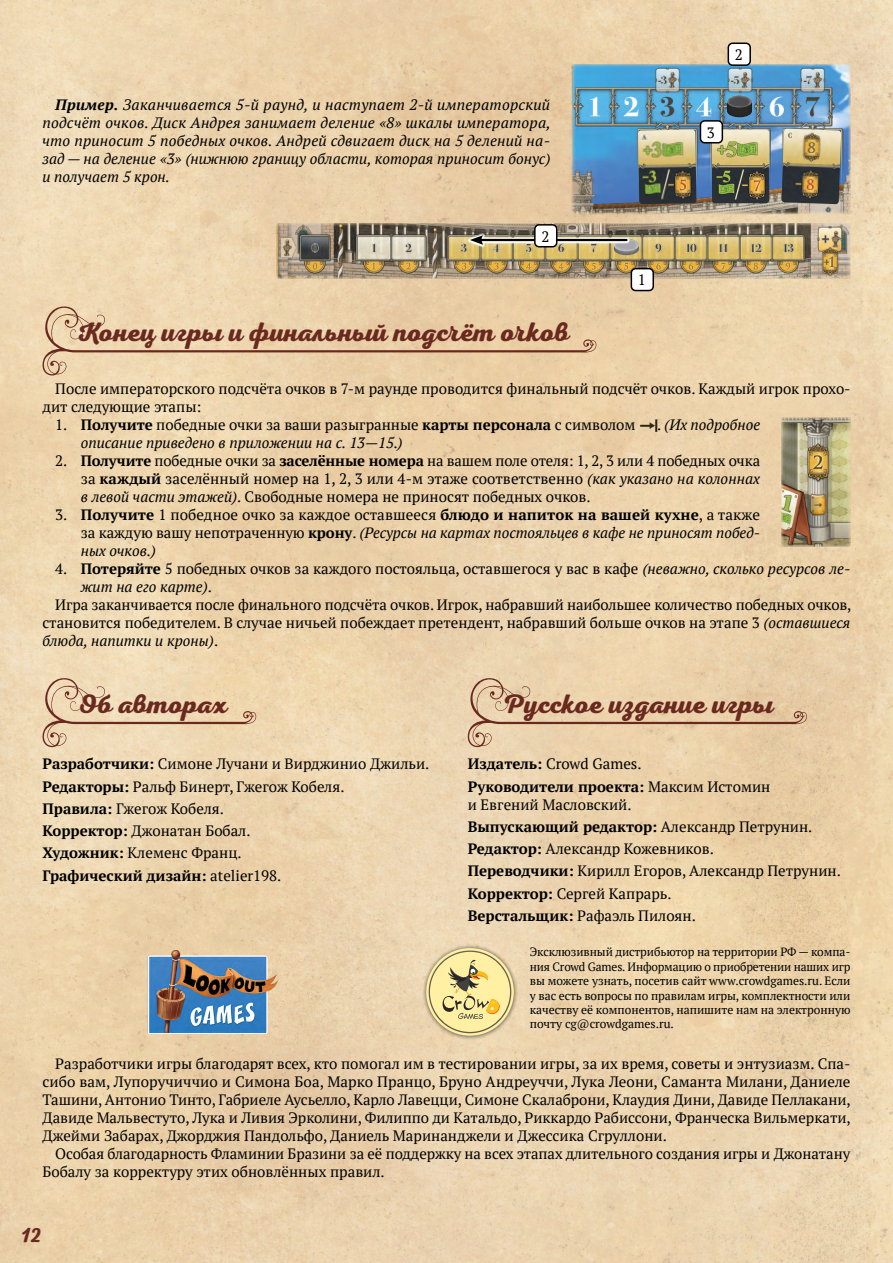
<style>
.page{position:relative;width:893px;height:1263px;background:#fff}
.page>*{position:absolute;margin:0;border:0;box-sizing:border-box;transform-origin:0 0}
.t1{font:700 27px "Nexa Script";color:#6a291f}
.t2{font:700 21px "Nexa Script";color:#6a291f}
.t3{font:15px/18px "PT Serif";color:#000}
.t4{font:italic 15px/18px "PT Serif";color:#000;text-align:justify}
.t5{font:700 15px/22.2px "PT Serif";color:#000}
.t6{font:12px/14.4px "PT Serif";color:#000;text-align:justify}
.s1{font-weight:700}
.s2{font-style:normal}
.s3{font-style:italic}
.s4{font-weight:400}
</style>
<div class="page">
<img style="left:0;top:0;width:893px;height:1263px">
<svg style="left:41px;top:303px;width:555px;height:74px;background:#e6cba5"></svg>
<img style="left:639px;top:418px;width:19px;height:15px">
<img style="left:781px;top:417px;width:69px;height:130px">
<img style="left:571px;top:64px;width:279px;height:150px">
<img style="left:781px;top:129px;width:60px;height:75px">
<img style="left:638px;top:130px;width:58px;height:74px">
<img style="left:712px;top:130px;width:57px;height:73px">
<img style="left:276px;top:223px;width:574px;height:55px">
<div style="left:599px;top:229px;width:53px;height:28px;background:#000;opacity:.5"></div>
<div style="left:599px;top:229px;width:53px;height:24px;background:#fff;opacity:.75"></div>
<div style="left:712px;top:87px;width:53px;height:33px;background:#000;opacity:.5"></div>
<div style="left:712px;top:85px;width:53px;height:24px;background:#fff;opacity:.75"></div>
<svg style="left:467px;top:233px;width:163px;height:14px;background:#bbb196"></svg>
<hr style="left:479px;top:239px;width:147px;height:2px;background:#000">
<svg style="left:470px;top:235px;width:13px;height:10px"></svg>
<div style="left:728px;top:43px;width:22px;height:22px;background:#fff;border-radius:4px"></div>
<div style="left:728px;top:43px;width:23px;height:23px;border:2px solid #000;border-radius:4px"></div>
<div style="left:535px;top:225px;width:22px;height:22px;background:#fff;border-radius:4px"></div>
<div style="left:534px;top:224px;width:23px;height:23px;border:2px solid #000;border-radius:4px"></div>
<div style="left:631px;top:269px;width:22px;height:22px;background:#fff;border-radius:4px"></div>
<div style="left:631px;top:268px;width:23px;height:23px;border:2px solid #000;border-radius:4px"></div>
<div style="left:700px;top:121px;width:22px;height:22px;background:#fff;border-radius:4px"></div>
<div style="left:700px;top:120px;width:23px;height:24px;border:2px solid #000;border-radius:4px"></div>
<svg style="left:466px;top:675px;width:341px;height:73px;background:#e4c9a4"></svg>
<svg style="left:41px;top:675px;width:215px;height:73px;background:#e7cfac"></svg>
<img style="left:148px;top:950px;width:130px;height:84px">
<div style="left:421px;top:944px;width:97px;height:96px;background:#000;opacity:.75"></div>
<svg style="left:426px;top:948px;width:88px;height:88px;background:#e1d094"></svg>
<p class="t4" style="left:43px;top:96px;width:510px;text-indent:13px"><span class="s1">Пример.</span> Заканчивается 5‑й раунд, и наступает 2‑й императорский подсчёт очков. Диск Андрея занимает деление «8» шкалы императора, что приносит 5 победных очков. Андрей сдвигает диск на 5 делений на&shy;зад — на деление «3» (нижнюю границу области, которая приносит бонус) и получает 5 крон.</p>
<p class="t3" style="left:541px;top:227px;width:9px">2</p>
<p class="t3" style="left:638px;top:271px;width:9px">1</p>
<p class="t3" style="left:735px;top:46px;width:9px">2</p>
<p class="t3" style="left:707px;top:123px;width:9px">3</p>
<h1 class="t1" style="left:77px;top:316px;width:494px">Конец игры и финальный подсчёт очков</h1>
<p class="t3" style="left:43px;top:379px;width:809px;text-indent:13px">После императорского подсчёта очков в 7‑м раунде проводится финальный подсчёт очков. Каждый игрок прохо‑ дит следующие этапы:</p>
<p class="t3" style="left:55px;top:415px;width:582px">1. <span class="s1">Получите</span> победные очки за ваши разыгранные <span class="s1">карты персонала</span> с символом</p>
<p class="t4" style="left:657px;top:415px;width:104px"><span class="s2">.</span> (Их подробное</p>
<p class="t4" style="left:81px;top:433px;width:323px">описание приведено в приложении на с. 13—15.)</p>
<p class="t3" style="left:81px;top:451px;width:681px;text-align:justify;text-indent:-26px">2. <span class="s1">Получите</span> победные очки за <span class="s1">заселённые номера</span> на вашем поле отеля: 1, 2, 3 или 4 победных очка за <span class="s1">каждый</span> заселённый номер на 1, 2, 3 или 4‑м этаже соответственно <span class="s3">(как указано на колоннах в левой части этажей)</span>. Свободные номера не приносят победных очков.</p>
<p class="t3" style="left:81px;top:505px;width:681px;text-indent:-26px">3. <span class="s1">Получите</span> 1 победное очко за каждое оставшееся <span class="s1">блюдо и напиток на вашей кухне</span>, а также за каждую вашу непотраченную <span class="s1">крону</span>. <span class="s3">(Ресурсы на картах постояльцев в кафе не приносят побед&shy;ных очков.)</span></p>
<p class="t3" style="left:55px;top:559px;width:797px">4. <span class="s1">Потеряйте</span> 5 победных очков за каждого постояльца, оставшегося у вас в кафе <span class="s3">(неважно, сколько ресурсов ле-</span></p>
<p class="t4" style="left:81px;top:577px;width:133px">жит на его карте)<span class="s2">.</span></p>
<p class="t3" style="left:55px;top:595px;width:798px">Игра заканчивается после финального подсчёта очков. Игрок, набравший наибольшее количество победных очков,</p>
<p class="t3" style="left:43px;top:613px;width:809px">становится победителем. В случае ничьей побеждает претендент, набравший больше очков на этапе 3 <span class="s3">(оставшиеся</span></p>
<p class="t4" style="left:43px;top:631px;width:177px">блюда, напитки и кроны)<span class="s2">.</span></p>
<h1 class="t1" style="left:77px;top:687px;width:152px">Об авторах</h1>
<p class="t3" style="left:43px;top:753px;width:388px;line-height:22.2px"><span class="s1">Разработчики:</span> Симоне Лучани и Вирджинио Джильи.<br><span class="s1">Редакторы:</span> Ральф Бинерт, Гжегож Кобеля.<br><span class="s1">Правила:</span> Гжегож Кобеля.<br><span class="s1">Корректор:</span> Джонатан Бобал.<br><span class="s1">Художник:</span> Клеменс Франц.<br><span class="s1">Графический дизайн:</span> atelier198.</p>
<h1 class="t1" style="left:502px;top:687px;width:273px">Русское издание игры</h1>
<p class="t5" style="left:468px;top:753px;width:304px">Издатель: <span class="s4">Crowd Games.<br></span>Руководители проекта: <span class="s4">Максим Истомин</span></p>
<p class="t3" style="left:468px;top:793px;width:375px;line-height:22.2px">и Евгений Масловский.<br><span class="s1">Выпускающий редактор:</span> Александр Петрунин.<br><span class="s1">Редактор:</span> Александр Кожевников.<br><span class="s1">Переводчики:</span> Кирилл Егоров, Александр Петрунин.<br><span class="s1">Корректор:</span> Сергей Капрарь.<br><span class="s1">Верстальщик:</span> Рафаэль Пилоян.</p>
<p class="t6" style="left:530px;top:945px;width:322px">Эксклюзивный дистрибьютор на территории РФ — компа‑ ния Crowd Games. Информацию о приобретении наших игр вы можете узнать, посетив сайт www.crowdgames.ru. Если у вас есть вопросы по правилам игры, комплектности или качеству её компонентов, напишите нам на электронную почту cg@crowdgames.ru.</p>
<p class="t3" style="left:43px;top:1054px;width:810px;text-align:justify;text-indent:13px">Разработчики игры благодарят всех, кто помогал им в тестировании игры, за их время, советы и энтузиазм. Спа‑ сибо вам, Лупоручиччио и Симона Боа, Марко Пранцо, Бруно Андреуччи, Лука Леони, Саманта Милани, Даниеле Ташини, Антонио Тинто, Габриеле Аусьелло, Карло Лавецци, Симоне Скалаброни, Клаудия Дини, Давиде Пеллакани, Давиде Мальвестуто, Лука и Ливия Эрколини, Филиппо ди Катальдо, Риккардо Рабиссони, Франческа Вильмеркати, Джейми Забарах, Джорджия Пандольфо, Даниель Маринанджели и Джессика Сгруллони.</p>
<p class="t3" style="left:43px;top:1144px;width:809px;text-indent:13px">Особая благодарность Фламинии Бразини за её поддержку на всех этапах длительного создания игры и Джонатану<br>Бобалу за корректуру этих обновлённых правил.</p>
<h2 class="t2" style="left:21px;top:1222px;width:21px">12</h2>
</div>
